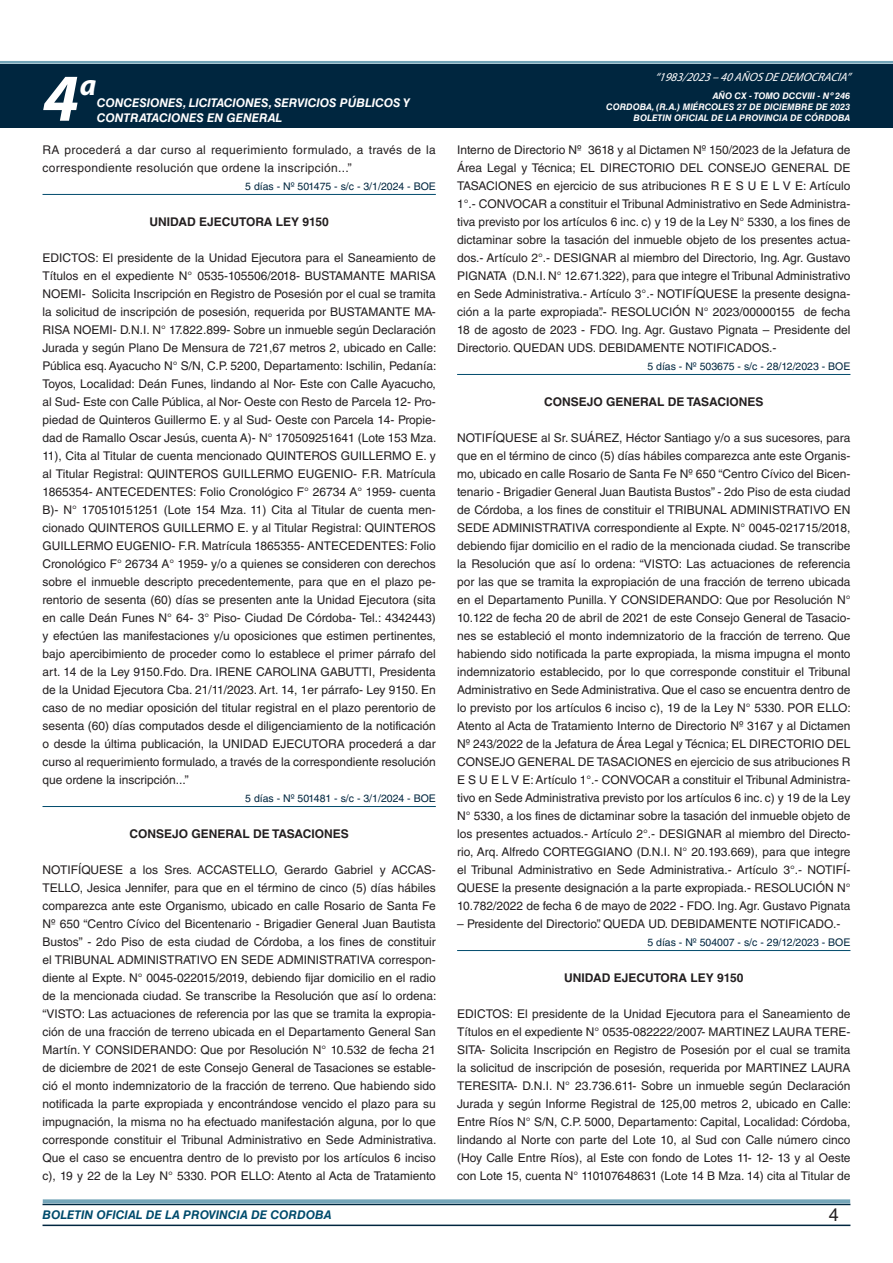
<style>
.page{position:relative;width:893px;height:1263px;background:#fff}
.page>*{position:absolute;margin:0;border:0;box-sizing:border-box;transform-origin:0 0}
.t1{font:italic 700 67.5px "Myriad Pro";color:#fff}
.t2{font:italic 700 30px "Myriad Pro";color:#fff}
.t3{font:18px "Helvetica LT Std";color:#231f20}
.TEXTO_BASE{font:12px/18px "Helvetica LT Std";color:#231f20;text-align:justify}
.TEXTO_BASE-2{font:12px/18px "Helvetica LT Std";letter-spacing:.025em;color:#231f20}
.RESUELVE{font:700 12px "Helvetica LT Std";color:#231f20}
.t4{font:italic 700 12px/14.4px "Helvetica LT Std";color:#fff}
.t5{font:italic 700 12px "Helvetica LT Std";color:#004b6c}
.t6{font:italic 12px "Myriad Pro";color:#fff}
.FECHA_DE_VENCIMIENTO{font:10.5px "Helvetica LT Std";color:#00263f}
.t7{font:italic 700 9px/10.8px "Helvetica LT Std";color:#fff;text-align:right}
</style>
<div class="page">
<div style="left:0;top:61px;width:893px;height:6px;background:#fff;opacity:.75"></div>
<hr style="left:43px;top:1224px;width:807px;height:2px;background:#00263f">
<div style="left:42px;top:1198px;width:809px;height:8px;background:#fff;opacity:.75"></div>
<div style="left:0;top:64px;width:893px;height:64px;background:#00263f"></div>
<hr style="left:43px;top:194px;width:393px;height:1px;background:#004b6c">
<hr style="left:43px;top:806px;width:393px;height:1px;background:#004b6c">
<hr style="left:457px;top:374px;width:393px;height:1px;background:#004b6c">
<hr style="left:457px;top:950px;width:393px;height:1px;background:#004b6c">
<h1 class="t1" style="left:43px;top:54px;width:38px">4</h1>
<h2 class="t2" style="left:80px;top:66px;width:18px">a</h2>
<p class="t4" style="left:97px;top:96px;width:315px">CONCESIONES, LICITACIONES, SERVICIOS PÚBLICOS Y<br>CONTRATACIONES EN GENERAL</p>
<p class="t6" style="left:655px;top:70px;width:197px">“ 1983/2023 – 40 AÑOS DE DEMOCRACIA”</p>
<p class="t7" style="left:606px;top:91px;width:245px">AÑO CX - TOMO DCCVIII - Nº 246<br>CORDOBA, (R.A.) MIÉRCOLES 27 DE DICIEMBRE DE 2023</p>
<p class="t7" style="left:634px;top:112px;width:218px">BOLETIN OFICIAL DE LA PROVINCIA DE CÓRDOBA</p>
<p class="TEXTO_BASE-2" style="left:43px;top:141px;width:395px">RA procederá a dar curso al requerimiento formulado, a través de la correspondiente resolución que ordene la inscripción...”</p>
<p class="FECHA_DE_VENCIMIENTO" style="left:245px;top:180px;width:192px">5 días - Nº 501475 - s/c - 3/1/2024 - BOE</p>
<p class="RESUELVE" style="left:150px;top:214px;width:181px">UNIDAD EJECUTORA LEY 9150</p>
<p class="TEXTO_BASE" style="left:43px;top:249px;width:396px">EDICTOS: El presidente de la Unidad Ejecutora para el Saneamiento de Títulos en el expediente N° 0535-105506/2018- BUSTAMANTE MARISA NOEMI- Solicita Inscripción en Registro de Posesión por el cual se tramita la solicitud de inscripción de posesión, requerida por BUSTAMANTE MA-RISA NOEMI- D.N.I. N° 17.822.899- Sobre un inmueble según Declaración Jurada y según Plano De Mensura de 721,67 metros 2, ubicado en Calle:<br>Pública esq. Ayacucho N° S/N, C.P. 5200, Departamento: Ischilin, Pedanía:<br>Toyos, Localidad: Deán Funes, lindando al Nor- Este con Calle Ayacucho, al Sud- Este con Calle Pública, al Nor- Oeste con Resto de Parcela 12- Pro&shy;piedad de Quinteros Guillermo E. y al Sud- Oeste con Parcela 14- Propie&shy;dad de Ramallo Oscar Jesús, cuenta A)- N° 170509251641 (Lote 153 Mza.<br>11), Cita al Titular de cuenta mencionado QUINTEROS GUILLERMO E. y al Titular Registral: QUINTEROS GUILLERMO EUGENIO- F.R. Matrícula 1865354- ANTECEDENTES: Folio Cronológico F° 26734 A° 1959- cuenta B)- N° 170510151251 (Lote 154 Mza. 11) Cita al Titular de cuenta men&shy;cionado QUINTEROS GUILLERMO E. y al Titular Registral: QUINTEROS GUILLERMO EUGENIO- F.R. Matrícula 1865355- ANTECEDENTES: Folio Cronológico F° 26734 A° 1959- y/o a quienes se consideren con derechos sobre el inmueble descripto precedentemente, para que en el plazo pe&shy;rentorio de sesenta (60) días se presenten ante la Unidad Ejecutora (sita en calle Deán Funes N° 64- 3° Piso- Ciudad De Córdoba- Tel.: 4342443) y efectúen las manifestaciones y/u oposiciones que estimen pertinentes, bajo apercibimiento de proceder como lo establece el primer párrafo del art. 14 de la Ley 9150.Fdo. Dra. IRENE CAROLINA GABUTTI, Presidenta de la Unidad Ejecutora Cba. 21/11/2023. Art. 14, 1er párrafo- Ley 9150. En caso de no mediar oposición del titular registral en el plazo perentorio de sesenta (60) días computados desde el diligenciamiento de la notificación o desde la última publicación, la UNIDAD EJECUTORA procederá a dar curso al requerimiento formulado, a través de la correspondiente resolución que ordene la inscripción...”</p>
<p class="FECHA_DE_VENCIMIENTO" style="left:245px;top:792px;width:192px">5 días - Nº 501481 - s/c - 3/1/2024 - BOE</p>
<p class="RESUELVE" style="left:130px;top:826px;width:221px">CONSEJO GENERAL DE TASACIONES</p>
<p class="TEXTO_BASE" style="left:43px;top:861px;width:396px">NOTIFÍQUESE a los Sres. ACCASTELLO, Gerardo Gabriel y ACCAS-TELLO, Jesica Jennifer, para que en el término de cinco (5) días hábiles comparezca ante este Organismo, ubicado en calle Rosario de Santa Fe Nº 650 “Centro Cívico del Bicentenario - Brigadier General Juan Bautista Bustos” - 2do Piso de esta ciudad de Córdoba, a los fines de constituir el TRIBUNAL ADMINISTRATIVO EN SEDE ADMINISTRATIVA correspon&shy;diente al Expte. N° 0045-022015/2019, debiendo fijar domicilio en el radio de la mencionada ciudad. Se transcribe la Resolución que así lo ordena: “VISTO: Las actuaciones de referencia por las que se tramita la expropia&shy;ción de una fracción de terreno ubicada en el Departamento General San Martín. Y CONSIDERANDO: Que por Resolución N° 10.532 de fecha 21 de diciembre de 2021 de este Consejo General de Tasaciones se estable&shy;ció el monto indemnizatorio de la fracción de terreno. Que habiendo sido notificada la parte expropiada y encontrándose vencido el plazo para su impugnación, la misma no ha efectuado manifestación alguna, por lo que corresponde constituir el Tribunal Administrativo en Sede Administrativa.<br>Que el caso se encuentra dentro de lo previsto por los artículos 6 inciso c), 19 y 22 de la Ley N° 5330. POR ELLO: Atento al Acta de Tratamiento</p>
<p class="TEXTO_BASE" style="left:457px;top:141px;width:395px">Interno de Directorio Nº 3618 y al Dictamen Nº 150/2023 de la Jefatura de Área Legal y Técnica; EL DIRECTORIO DEL CONSEJO GENERAL DE TASACIONES en ejercicio de sus atribuciones R E S U E L V E: Artículo 1°.- CONVOCAR a constituir el Tribunal Administrativo en Sede Administra&shy;tiva previsto por los artículos 6 inc. c) y 19 de la Ley N° 5330, a los fines de dictaminar sobre la tasación del inmueble objeto de los presentes actua&shy;dos.- Artículo 2°.- DESIGNAR al miembro del Directorio, Ing. Agr. Gustavo PIGNATA (D.N.I. N° 12.671.322), para que integre el Tribunal Administrativo en Sede Administrativa.- Artículo 3°.- NOTIFÍQUESE la presente designa&shy;ción a la parte expropiada”.- RESOLUCIÓN N° 2023/00000155 de fecha 18 de agosto de 2023 - FDO. Ing. Agr. Gustavo Pignata – Presidente del Directorio. QUEDAN UDS. DEBIDAMENTE NOTIFICADOS.-</p>
<p class="FECHA_DE_VENCIMIENTO" style="left:647px;top:360px;width:205px">5 días - Nº 503675 - s/c - 28/12/2023 - BOE</p>
<p class="RESUELVE" style="left:544px;top:394px;width:221px">CONSEJO GENERAL DE TASACIONES</p>
<p class="TEXTO_BASE" style="left:457px;top:429px;width:395px">NOTIFÍQUESE al Sr. SUÁREZ, Héctor Santiago y/o a sus sucesores, para que en el término de cinco (5) días hábiles comparezca ante este Organis&shy;mo, ubicado en calle Rosario de Santa Fe Nº 650 “Centro Cívico del Bicen&shy;tenario - Brigadier General Juan Bautista Bustos” - 2do Piso de esta ciudad de Córdoba, a los fines de constituir el TRIBUNAL ADMINISTRATIVO EN SEDE ADMINISTRATIVA correspondiente al Expte. N° 0045-021715/2018, debiendo fijar domicilio en el radio de la mencionada ciudad. Se transcribe la Resolución que así lo ordena: “VISTO: Las actuaciones de referencia por las que se tramita la expropiación de una fracción de terreno ubicada en el Departamento Punilla. Y CONSIDERANDO: Que por Resolución N° 10.122 de fecha 20 de abril de 2021 de este Consejo General de Tasacio&shy;nes se estableció el monto indemnizatorio de la fracción de terreno. Que habiendo sido notificada la parte expropiada, la misma impugna el monto indemnizatorio establecido, por lo que corresponde constituir el Tribunal Administrativo en Sede Administrativa. Que el caso se encuentra dentro de lo previsto por los artículos 6 inciso c), 19 de la Ley N° 5330. POR ELLO:<br>Atento al Acta de Tratamiento Interno de Directorio Nº 3167 y al Dictamen Nº 243/2022 de la Jefatura de Área Legal y Técnica; EL DIRECTORIO DEL CONSEJO GENERAL DE TASACIONES en ejercicio de sus atribuciones R E S U E L V E: Artículo 1°.- CONVOCAR a constituir el Tribunal Administra&shy;tivo en Sede Administrativa previsto por los artículos 6 inc. c) y 19 de la Ley N° 5330, a los fines de dictaminar sobre la tasación del inmueble objeto de los presentes actuados.- Artículo 2°.- DESIGNAR al miembro del Directo&shy;rio, Arq. Alfredo CORTEGGIANO (D.N.I. N° 20.193.669), para que integre el Tribunal Administrativo en Sede Administrativa.- Artículo 3°.- NOTIFÍ-QUESE la presente designación a la parte expropiada.- RESOLUCIÓN N° 10.782/2022 de fecha 6 de mayo de 2022 - FDO. Ing. Agr. Gustavo Pignata</p>
<p class="TEXTO_BASE" style="left:457px;top:915px;width:385px">– Presidente del Directorio”. QUEDA UD. DEBIDAMENTE NOTIFICADO.-</p>
<p class="FECHA_DE_VENCIMIENTO" style="left:647px;top:936px;width:205px">5 días - Nº 504007 - s/c - 29/12/2023 - BOE</p>
<p class="RESUELVE" style="left:564px;top:970px;width:181px">UNIDAD EJECUTORA LEY 9150</p>
<p class="TEXTO_BASE" style="left:457px;top:1005px;width:395px">EDICTOS: El presidente de la Unidad Ejecutora para el Saneamiento de Títulos en el expediente N° 0535-082222/2007- MARTINEZ LAURA TERE-SITA- Solicita Inscripción en Registro de Posesión por el cual se tramita la solicitud de inscripción de posesión, requerida por MARTINEZ LAURA TERESITA- D.N.I. N° 23.736.611- Sobre un inmueble según Declaración Jurada y según Informe Registral de 125,00 metros 2, ubicado en Calle:<br>Entre Ríos N° S/N, C.P. 5000, Departamento: Capital, Localidad: Córdoba, lindando al Norte con parte del Lote 10, al Sud con Calle número cinco (Hoy Calle Entre Ríos), al Este con fondo de Lotes 11- 12- 13 y al Oeste con Lote 15, cuenta N° 110107648631 (Lote 14 B Mza. 14) cita al Titular de</p>
<p class="t5" style="left:43px;top:1208px;width:290px">BOLETIN OFICIAL DE LA PROVINCIA DE CORDOBA</p>
<h3 class="t3" style="left:829px;top:1204px;width:12px">4</h3>
</div>
